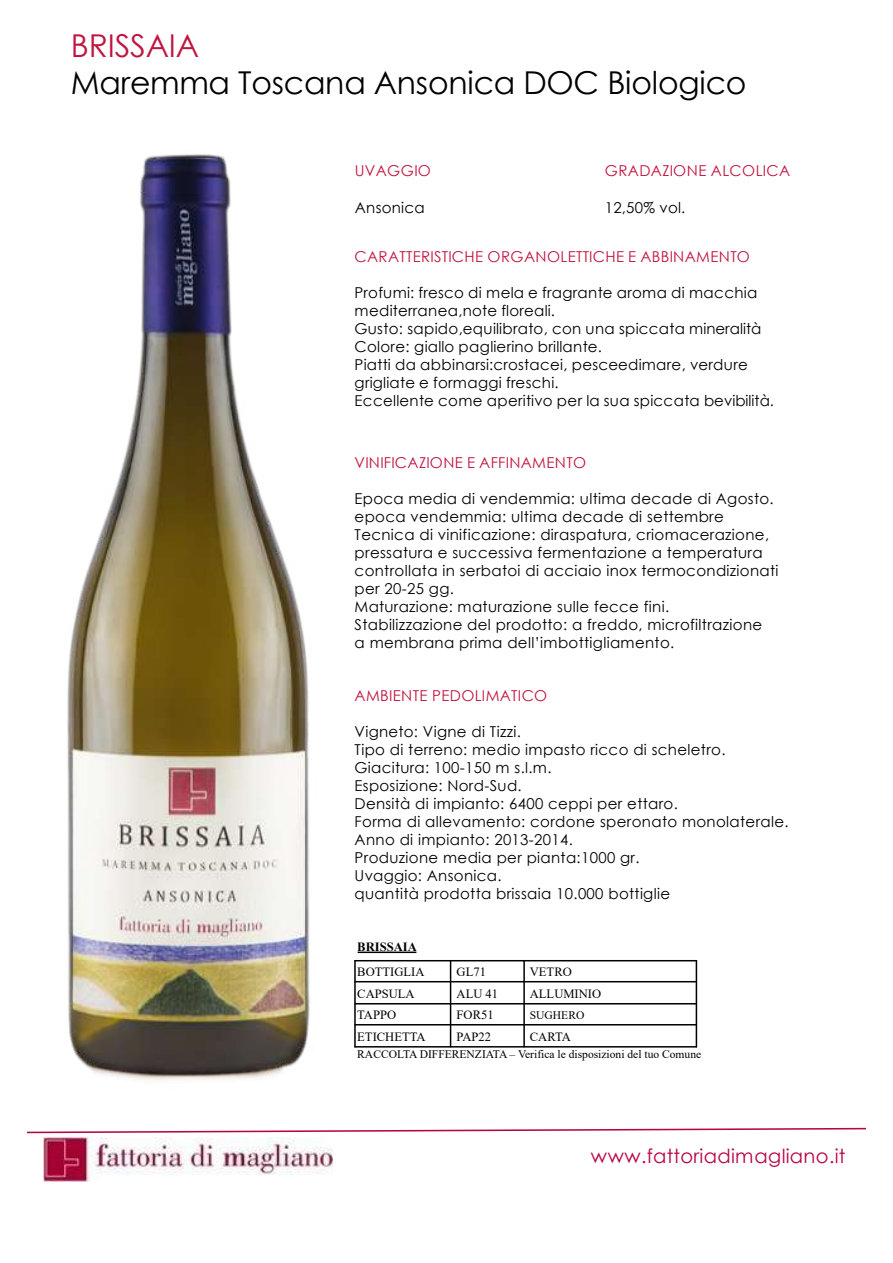
<style>
.page{position:relative;width:893px;height:1263px;background:#fff}
.page>*{position:absolute;margin:0;border:0;box-sizing:border-box;transform-origin:0 0}
.t1{font:31.5px "Century Gothic";letter-spacing:-.005em;color:#000}
.t2{font:31.5px "Century Gothic";letter-spacing:-.005em;color:#c1143f}
.t3{font:19.5px "Century Gothic";letter-spacing:.02em;color:#b80346}
.t4{font:15px/18px "Century Gothic";letter-spacing:.02em;color:#000}
.t5{font:15px "Century Gothic";letter-spacing:.02em;color:#c1143f}
.t6{font:12.6px "Times New Roman";color:#000}
.t7{font:700 12.6px "Times New Roman";color:#000}
.t8{font:11.55px "Times New Roman";color:#000}
</style>
<div class="page">
<img style="left:67px;top:154px;width:243px;height:926px">
<svg style="left:27px;top:1127px;width:839px;height:7px"></svg>
<img style="left:44px;top:1137px;width:288px;height:44px">
<hr style="left:357px;top:952px;width:59px;height:1px;background:#000">
<hr style="left:354px;top:960px;width:2px;height:87px;background:#000">
<hr style="left:450px;top:960px;width:1px;height:87px;background:#000">
<hr style="left:523px;top:960px;width:2px;height:87px;background:#000">
<hr style="left:695px;top:960px;width:2px;height:87px;background:#000">
<hr style="left:354px;top:960px;width:343px;height:1px;background:#000">
<hr style="left:354px;top:981px;width:343px;height:1px;background:#000">
<hr style="left:354px;top:1003px;width:343px;height:2px;background:#000">
<hr style="left:354px;top:1024px;width:343px;height:2px;background:#000">
<hr style="left:354px;top:1046px;width:343px;height:2px;background:#000">
<h1 class="t2" style="left:71px;top:24px;width:129px">BRISSAIA</h1>
<h1 class="t1" style="left:71px;top:61px;width:677px">Maremma Toscana Ansonica DOC Biologico</h1>
<p class="t5" style="left:355px;top:160px;width:78px">UVAGGIO</p>
<p class="t4" style="left:355px;top:199px;width:72px">Ansonica</p>
<p class="t5" style="left:604px;top:160px;width:187px">GRADAZIONE ALCOLICA</p>
<p class="t4" style="left:604px;top:199px;width:82px">12,50% vol.</p>
<p class="t5" style="left:354px;top:246px;width:397px">CARATTERISTICHE ORGANOLETTICHE E ABBINAMENTO</p>
<p class="t4" style="left:354px;top:283px;width:421px">Profumi: fresco di mela e fragrante aroma di macchia mediterranea,note floreali.<br>Gusto: sapido,equilibrato, con una spiccata mineralità Colore: giallo paglierino brillante.<br>Piatti da abbinarsi:crostacei, pesceedimare, verdure grigliate e formaggi freschi.<br>Eccellente come aperitivo per la sua spiccata bevibilità.</p>
<p class="t5" style="left:354px;top:452px;width:233px">VINIFICAZIONE E AFFINAMENTO</p>
<p class="t4" style="left:354px;top:489px;width:425px">Epoca media di vendemmia: ultima decade di Agosto. epoca vendemmia: ultima decade di settembre Tecnica di vinificazione: diraspatura, criomacerazione, pressatura e successiva fermentazione a temperatura controllata in serbatoi di acciaio inox termocondizionati per 20-25 gg.<br>Maturazione: maturazione sulle fecce fini.<br>Stabilizzazione del prodotto: a freddo, microfiltrazione<br>a membrana prima dell’imbottigliamento.</p>
<p class="t5" style="left:354px;top:685px;width:194px">AMBIENTE PEDOLIMATICO</p>
<p class="t4" style="left:354px;top:722px;width:435px">Vigneto: Vigne di Tizzi.<br>Tipo di terreno: medio impasto ricco di scheletro.<br>Giacitura: 100-150 m s.l.m.<br>Esposizione: Nord-Sud.<br>Densità di impianto: 6400 ceppi per ettaro.<br>Forma di allevamento: cordone speronato monolaterale.<br>Anno di impianto: 2013-2014.<br>Produzione media per pianta:1000 gr.<br>Uvaggio: Ansonica.<br>quantità prodotta brissaia 10.000 bottiglie</p>
<p class="t7" style="left:357px;top:938px;width:61px">BRISSAIA</p>
<p class="t6" style="left:357px;top:963px;width:69px">BOTTIGLIA</p>
<p class="t6" style="left:456px;top:963px;width:31px">GL71</p>
<p class="t6" style="left:530px;top:963px;width:43px">VETRO</p>
<p class="t6" style="left:357px;top:984px;width:59px">CAPSULA</p>
<p class="t6" style="left:456px;top:984px;width:43px">ALU 41</p>
<p class="t6" style="left:530px;top:984px;width:73px">ALLUMINIO</p>
<p class="t6" style="left:357px;top:1006px;width:40px">TAPPO</p>
<p class="t6" style="left:456px;top:1006px;width:39px">FOR51</p>
<p class="t8" style="left:530px;top:1007px;width:56px">SUGHERO</p>
<p class="t6" style="left:357px;top:1028px;width:70px">ETICHETTA</p>
<p class="t6" style="left:456px;top:1028px;width:36px">PAP22</p>
<p class="t6" style="left:530px;top:1028px;width:42px">CARTA</p>
<p class="t8" style="left:357px;top:1046px;width:345px">RACCOLTA DIFFERENZIATA – Verifica le disposizioni del tuo Comune</p>
<h2 class="t3" style="left:591px;top:1143px;width:256px">www.fattoriadimagliano.it</h2>
</div>
